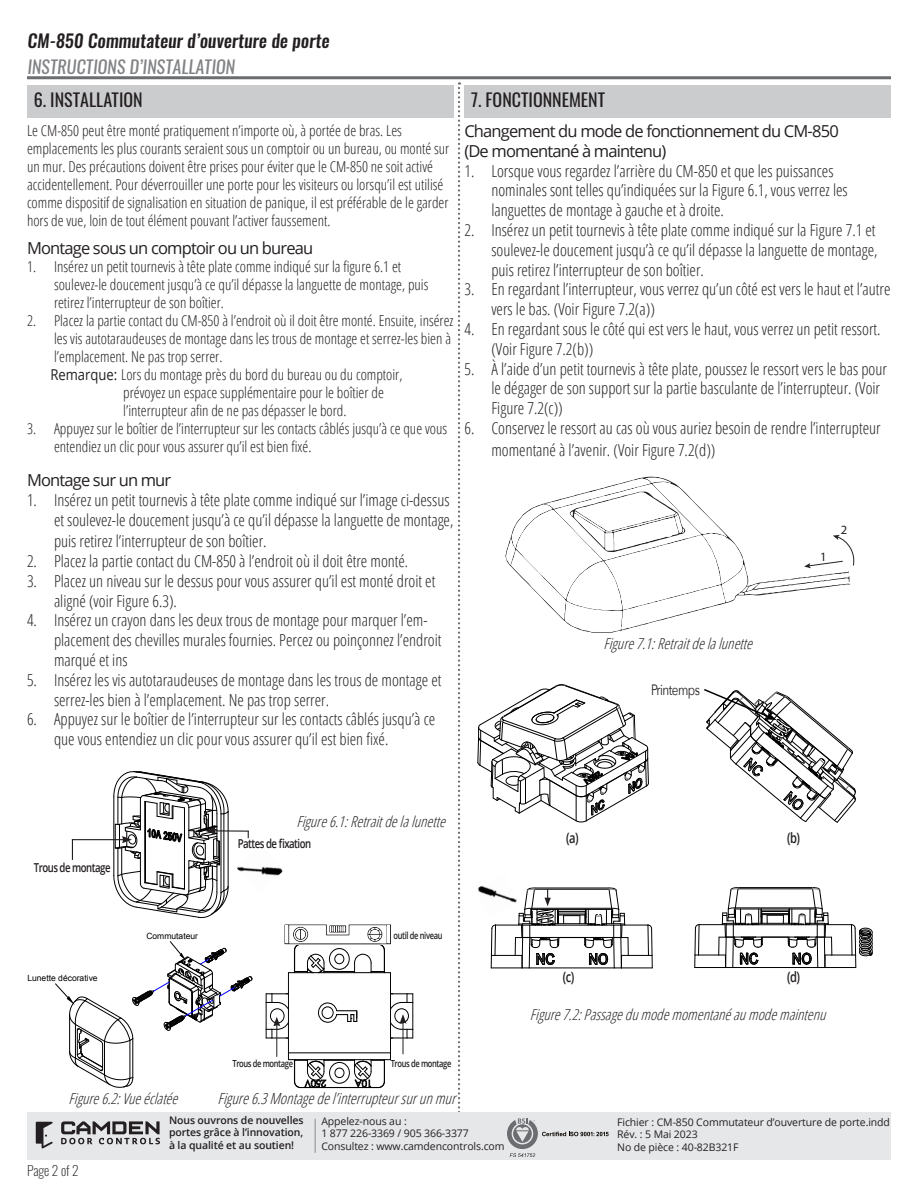
<style>
.page{position:relative;width:918px;height:1188px;background:#fff}
.page>*{position:absolute;margin:0;border:0;box-sizing:border-box;transform-origin:0 0}
.t1{font:500 18px "Oswald";color:#231f20}
.t2{font:18px "Oswald";color:#231f20}
.t3{font:18px "Oswald";color:#808285}
.t4{font:300 condensed 16.5px/19.8px "Open Sans";color:#231f20}
.t5{font:16.5px "Open Sans";letter-spacing:-.05em;color:#231f20}
.t6{font:italic 300 condensed 15.3px "Open Sans";color:#231f20}
.t7{font:300 condensed 15px/18px "Open Sans";color:#231f20}
.t8{font:italic 300 condensed 15px "Open Sans";color:#231f20}
.t9{font:15px "Avenir Next";letter-spacing:-.05em;color:#231f20;scale:.78 1}
.t10{font:600 14.25px "Open Sans";color:#231f20;scale:.78 1}
.t11{font:200 13.5px "Oswald";letter-spacing:-.005em;color:#231f20}
.t12{font:12.6px "Myriad Pro";color:#231f20}
.t13{font:600 12.3px "Open Sans";letter-spacing:-.05em;color:#231f20;scale:.78 1}
.t14{font:12.3px "Avenir Next";color:#000;scale:.95 1}
._2018_-_Part_Number{font:10.5px/12.6px "Open Sans";letter-spacing:-.01em;color:#231f20}
._2018_-_Footer_Phone{font:10.5px "Open Sans";letter-spacing:-.01em;color:#231f20}
._2018_-_Footer_Tag_l{font:600 10.5px "Open Sans";letter-spacing:-.01em;color:#231f20}
.t15{font:600 9.75px "Open Sans";letter-spacing:-.05em;color:#231f20;scale:.78 1}
.t16{font:8.55px "Arial";color:#000}
.s1{font-weight:400;font-stretch:normal}
</style>
<div class="page">
<hr style="left:27px;top:76px;width:864px;height:3px;background:#6c6d70">
<div style="left:27px;top:86px;width:427px;height:32px;background:#cbccce"></div>
<svg style="left:458px;top:82px;width:2px;height:1030px"></svg>
<img style="left:237px;top:866px;width:46px;height:10px">
<hr style="left:213px;top:830px;width:36px;height:2px;background:#231f20">
<hr style="left:72px;top:839px;width:52px;height:1px;background:#231f20">
<svg style="left:113px;top:771px;width:116px;height:147px"></svg>
<svg style="left:72px;top:840px;width:1px;height:20px"></svg>
<hr style="left:390px;top:973px;width:1px;height:80px;background:#000">
<hr style="left:288px;top:1053px;width:102px;height:1px;background:#000">
<hr style="left:288px;top:973px;width:1px;height:80px;background:#000">
<hr style="left:288px;top:1059px;width:102px;height:1px;background:#000">
<div style="left:329px;top:1062px;width:21px;height:21px;border:1px solid #000;border-radius:50%"></div>
<hr style="left:324px;top:1060px;width:31px;height:1px;background:#000">
<div style="left:335px;top:1068px;width:9px;height:10px;border:1px solid #000;border-radius:50%"></div>
<hr style="left:300px;top:1087px;width:79px;height:1px;background:#000">
<svg style="left:288px;top:1053px;width:38px;height:36px"></svg>
<svg style="left:354px;top:1053px;width:37px;height:36px"></svg>
<svg style="left:318px;top:1002px;width:40px;height:21px"></svg>
<svg style="left:284px;top:924px;width:107px;height:49px"></svg>
<hr style="left:403px;top:1021px;width:1px;height:33px;background:#231f20">
<svg style="left:391px;top:993px;width:23px;height:46px"></svg>
<hr style="left:276px;top:1024px;width:1px;height:33px;background:#231f20">
<svg style="left:266px;top:993px;width:23px;height:46px"></svg>
<div style="left:27px;top:1112px;width:864px;height:48px;background:#e6e7e9"></div>
<div style="left:464px;top:86px;width:427px;height:32px;background:#cbccce"></div>
<svg style="left:505px;top:476px;width:345px;height:157px"></svg>
<svg style="left:506px;top:477px;width:252px;height:155px"></svg>
<svg style="left:804px;top:535px;width:51px;height:33px"></svg>
<svg style="left:478px;top:684px;width:171px;height:138px"></svg>
<img style="left:477px;top:886px;width:14px;height:10px">
<svg style="left:704px;top:689px;width:152px;height:134px"></svg>
<svg style="left:491px;top:888px;width:162px;height:81px"></svg>
<svg style="left:694px;top:887px;width:179px;height:81px"></svg>
<svg style="left:55px;top:941px;width:198px;height:147px"></svg>
<svg style="left:61px;top:1121px;width:99px;height:23px"></svg>
<svg style="left:36px;top:1122px;width:17px;height:27px"></svg>
<svg style="left:507px;top:1118px;width:102px;height:39px"></svg>
<hr style="left:315px;top:1119px;width:1px;height:34px;background:#8a8c8f">
<p class="t1" style="left:27px;top:32px;width:307px">CM-850 Commutateur d’ouverture de porte</p>
<p class="t3" style="left:27px;top:51px;width:212px">INSTRUCTIONS D’INSTALLATION</p>
<p class="t2" style="left:34px;top:84px;width:110px">6. INSTALLATION</p>
<p class="t7" style="left:27px;top:121px;width:424px">Le CM-850 peut être monté pratiquement n’importe où, à portée de bras. Les emplacements les plus courants seraient sous un comptoir ou un bureau, ou monté sur un mur. Des précautions doivent être prises pour éviter que le CM-850 ne soit activé accidentellement. Pour déverrouiller une porte pour les visiteurs ou lorsqu’il est utilisé comme dispositif de signalisation en situation de panique, il est préférable de le garder hors de vue, loin de tout élément pouvant l’activer faussement.</p>
<p class="t5" style="left:27px;top:237px;width:288px">Montage sous un comptoir ou un bureau</p>
<p class="t7" style="left:54px;top:257px;width:376px;text-indent:-27px">1. Insérez un petit tournevis à tête plate comme indiqué sur la figure 6.1 et soulevez-le doucement jusqu’à ce qu’il dépasse la languette de montage, puis retirez l’interrupteur de son boîtier.</p>
<p class="t7" style="left:54px;top:311px;width:401px;text-indent:-27px">2. Placez la partie contact du CM-850 à l’endroit où il doit être monté. Ensuite, insérez les vis autotaraudeuses de montage dans les trous de montage et serrez-les bien à l’emplacement. Ne pas trop serrer.</p>
<p class="t7" style="left:123px;top:365px;width:281px;text-indent:-73px"><span class="s1">Remarque:</span> Lors du montage près du bord du bureau ou du comptoir, prévoyez un espace supplémentaire pour le boîtier de l’interrupteur afin de ne pas dépasser le bord.</p>
<p class="t7" style="left:54px;top:419px;width:395px;text-indent:-27px">3. Appuyez sur le boîtier de l’interrupteur sur les contacts câblés jusqu’à ce que vous entendiez un clic pour vous assurer qu’il est bien fixé.</p>
<p class="t5" style="left:27px;top:469px;width:146px">Montage sur un mur</p>
<p class="t4" style="left:27px;top:489px;width:428px;text-align:right">1. Insérez un petit tournevis à tête plate comme indiqué sur l’image ci-dessus et soulevez-le doucement jusqu’à ce qu’il dépasse la languette de montage,</p>
<p class="t4" style="left:54px;top:531px;width:214px">puis retirez l’interrupteur de son boîtier.</p>
<p class="t4" style="left:27px;top:551px;width:383px">2. Placez la partie contact du CM-850 à l’endroit où il doit être monté.</p>
<p class="t4" style="left:54px;top:570px;width:383px;text-indent:-27px">3. Placez un niveau sur le dessus pour vous assurer qu’il est monté droit et aligné (voir Figure 6.3).</p>
<p class="t4" style="left:54px;top:610px;width:389px;text-indent:-27px">4. Insérez un crayon dans les deux trous de montage pour marquer l’em&shy;placement des chevilles murales fournies. Percez ou poinçonnez l’endroit marqué et ins</p>
<p class="t4" style="left:54px;top:669px;width:389px;text-indent:-27px">5. Insérez les vis autotaraudeuses de montage dans les trous de montage et serrez-les bien à l’emplacement. Ne pas trop serrer.</p>
<p class="t4" style="left:54px;top:709px;width:383px;text-indent:-27px">6. Appuyez sur le boîtier de l’interrupteur sur les contacts câblés jusqu’à ce que vous entendiez un clic pour vous assurer qu’il est bien fixé.</p>
<p class="t2" style="left:471px;top:84px;width:136px">7. FONCTIONNEMENT</p>
<p class="t5" style="left:464px;top:120px;width:376px">Changement du mode de fonctionnement du CM-850</p>
<p class="t5" style="left:464px;top:140px;width:203px">(De momentané à maintenu)</p>
<p class="t4" style="left:491px;top:160px;width:358px;text-indent:-27px">1. Lorsque vous regardez l’arrière du CM-850 et que les puissances nominales sont telles qu’indiquées sur la Figure 6.1, vous verrez les languettes de montage à gauche et à droite.</p>
<p class="t4" style="left:491px;top:220px;width:388px;text-indent:-27px">2. Insérez un petit tournevis à tête plate comme indiqué sur la Figure 7.1 et soulevez-le doucement jusqu’à ce qu’il dépasse la languette de montage, puis retirez l’interrupteur de son boîtier.</p>
<p class="t4" style="left:491px;top:279px;width:401px;text-indent:-27px">3. En regardant l’interrupteur, vous verrez qu’un côté est vers le haut et l’autre vers le bas. (Voir Figure 7.2(a))</p>
<p class="t4" style="left:491px;top:319px;width:391px;text-indent:-27px">4. En regardant sous le côté qui est vers le haut, vous verrez un petit ressort. (Voir Figure 7.2(b))</p>
<p class="t4" style="left:491px;top:358px;width:397px;text-indent:-27px">5. À l’aide d’un petit tournevis à tête plate, poussez le ressort vers le bas pour le dégager de son support sur la partie basculante de l’interrupteur. (Voir<br>Figure 7.2(c))</p>
<p class="t4" style="left:491px;top:417px;width:391px;line-height:21.6px;text-indent:-27px">6. Conservez le ressort au cas où vous auriez besoin de rendre l’interrupteur momentané à l’avenir. (Voir Figure 7.2(d))</p>
<p class="t8" style="left:603px;top:633px;width:155px">Figure7.1:Retraitdelalunette</p>
<p class="t9" style="left:651px;top:677px;width:64px">Printemps</p>
<p class="t12" style="left:820px;top:549px;width:8px">1</p>
<p class="t12" style="left:841px;top:522px;width:8px">2</p>
<p class="t13" style="left:34px;top:859px;width:100px">Trous de montage</p>
<p class="t16" style="left:27px;top:973px;width:72px">Lunette décorative</p>
<p class="t16" style="left:146px;top:930px;width:53px">Commutateur</p>
<p class="t8" style="left:296px;top:811px;width:155px">Figure6.1:Retraitdelalunette</p>
<p class="t13" style="left:238px;top:835px;width:96px">Pattes de fixation</p>
<p class="t15" style="left:394px;top:929px;width:64px">outil de niveau</p>
<p class="t15" style="left:232px;top:1057px;width:79px">Trous de montage</p>
<p class="t15" style="left:391px;top:1057px;width:79px">Trous de montage</p>
<p class="t10" style="left:566px;top:828px;width:17px">(a)</p>
<p class="t10" style="left:787px;top:828px;width:18px">(b)</p>
<p class="t10" style="left:563px;top:967px;width:16px">(c)</p>
<p class="t10" style="left:787px;top:967px;width:18px">(d)</p>
<p class="t8" style="left:530px;top:1005px;width:302px">Figure7.2:Passagedumodemomentanéaumodemaintenu</p>
<p class="t8" style="left:69px;top:1089px;width:116px">Figure6.2:Vueéclatée</p>
<p class="t6" style="left:218px;top:1088px;width:245px">Figure6.3Montagedel’interrupteursurunmur</p>
<p class="t14" style="left:223px;top:1113px;width:95px">Normally Closed</p>
<p class="t14" style="left:367px;top:1115px;width:88px">Normally Open</p>
<p class="_2018_-_Footer_Tag_l" style="left:169px;top:1113px;width:136px">Nous ouvrons de nouvelles</p>
<p class="_2018_-_Footer_Tag_l" style="left:169px;top:1125px;width:136px">portes grâce à l’innovation,</p>
<p class="_2018_-_Footer_Tag_l" style="left:169px;top:1138px;width:127px">à la qualité et au soutien!</p>
<p class="_2018_-_Footer_Phone" style="left:321px;top:1113px;width:87px">Appelez-nous au :</p>
<p class="_2018_-_Footer_Phone" style="left:321px;top:1126px;width:149px">1 877 226-3369 / 905 366-3377</p>
<p class="_2018_-_Footer_Phone" style="left:321px;top:1139px;width:185px">Consultez : www.camdencontrols.com</p>
<p class="t11" style="left:27px;top:1158px;width:53px">Page 2 of 2</p>
<p class="_2018_-_Part_Number" style="left:617px;top:1115px;width:274px">Fichier : CM-850 Commutateur d’ouverture de porte.indd</p>
<p class="_2018_-_Part_Number" style="left:617px;top:1128px;width:123px">Rév. : 5 Mai 2023<br>No de pièce : 40-82B321F</p>
</div>
